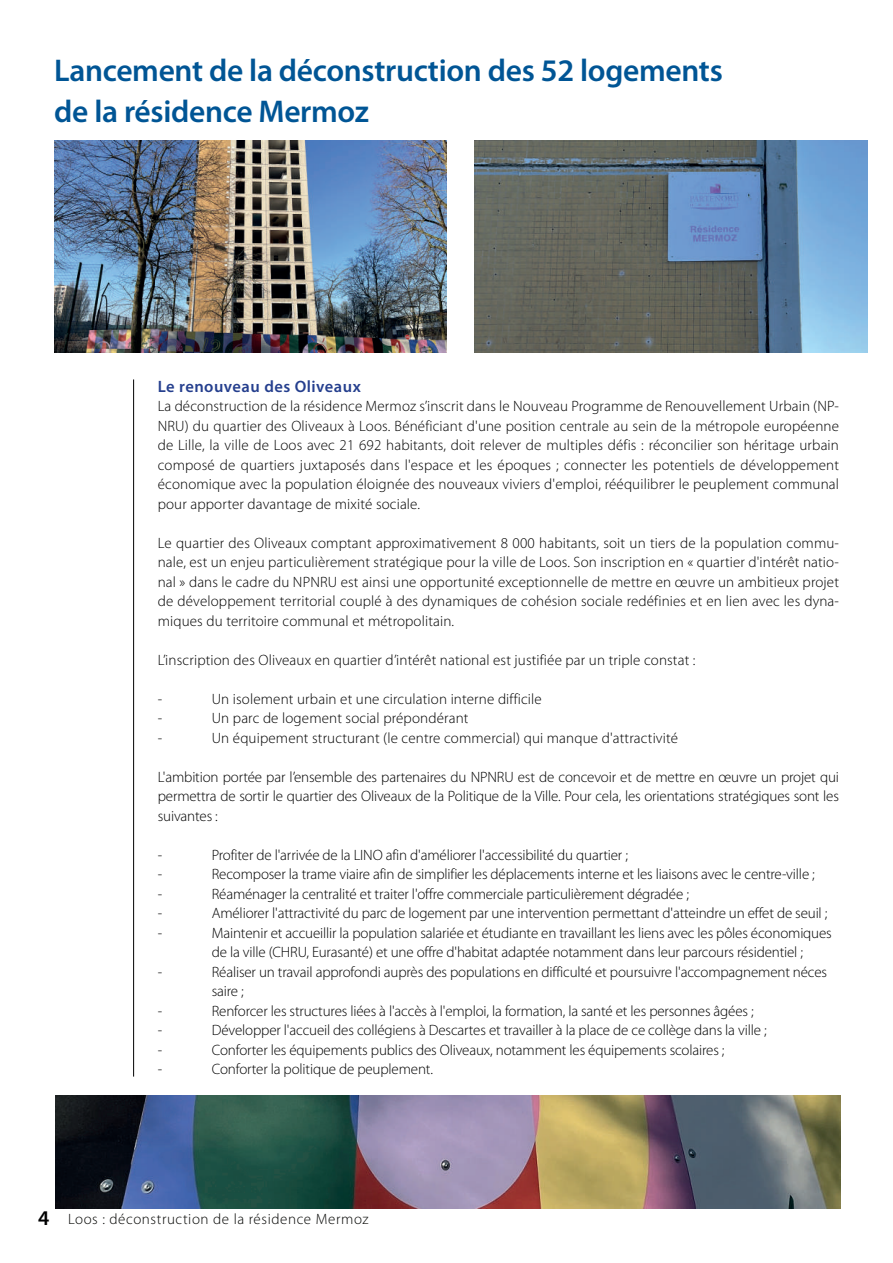
<style>
.page{position:relative;width:893px;height:1263px;background:#fff}
.page>*{position:absolute;margin:0;border:0;box-sizing:border-box;transform-origin:0 0}
.t1{font:600 31.5px/40.5px "Myriad Pro";letter-spacing:-.01em;color:#005595}
.t2{font:600 16.5px "Myriad Pro";letter-spacing:.03em;color:#253f8e}
.t3{font:300 15px/19.5px "Myriad Pro";letter-spacing:-.01em;color:#000001;text-align:justify}
.t4{font:300 15px "Myriad Pro";letter-spacing:.01em;color:#000001}
.t5{font:300 15px "Myriad Pro";letter-spacing:.04em;color:#040503}
.s1{font-weight:600;font-size:21px;color:#000001}
</style>
<div class="page">
<img style="left:54px;top:140px;width:393px;height:213px">
<img style="left:475px;top:140px;width:392px;height:213px">
<hr style="left:133px;top:379px;width:1px;height:697px;background:#000001">
<img style="left:55px;top:1095px;width:785px;height:113px">
<h1 class="t1" style="left:54px;top:49px;width:670px">Lancement de la déconstruction des 52 logements de la résidence Mermoz</h1>
<p class="t2" style="left:158px;top:376px;width:205px">Le renouveau des Oliveaux</p>
<p class="t3" style="left:158px;top:396px;width:683px">La déconstruction de la résidence Mermoz s’inscrit dans le Nouveau Programme de Renouvellement Urbain (NP-NRU) du quartier des Oliveaux à Loos. Bénéficiant d'une position centrale au sein de la métropole européenne de Lille, la ville de Loos avec 21 692 habitants, doit relever de multiples défis : réconcilier son héritage urbain composé de quartiers juxtaposés dans l'espace et les époques ; connecter les potentiels de développement économique avec la population éloignée des nouveaux viviers d'emploi, rééquilibrer le peuplement communal pour apporter davantage de mixité sociale.</p>
<p class="t3" style="left:158px;top:533px;width:683px">Le quartier des Oliveaux comptant approximativement 8 000 habitants, soit un tiers de la population commu&shy;nale, est un enjeu particulièrement stratégique pour la ville de Loos. Son inscription en « quartier d'intérêt natio&shy;nal » dans le cadre du NPNRU est ainsi une opportunité exceptionnelle de mettre en œuvre un ambitieux projet de développement territorial couplé à des dynamiques de cohésion sociale redéfinies et en lien avec les dyna&shy;miques du territoire communal et métropolitain.</p>
<p class="t4" style="left:158px;top:651px;width:539px">L’inscription des Oliveaux en quartier d’intérêt national est justifiée par un triple constat :</p>
<p class="t3" style="left:158px;top:689px;width:6px">-</p>
<p class="t4" style="left:212px;top:690px;width:331px">Un isolement urbain et une circulation interne difficile</p>
<p class="t3" style="left:158px;top:708px;width:6px">-</p>
<p class="t4" style="left:212px;top:709px;width:258px">Un parc de logement social prépondérant</p>
<p class="t3" style="left:158px;top:728px;width:6px">-</p>
<p class="t4" style="left:212px;top:729px;width:468px">Un équipement structurant (le centre commercial) qui manque d'attractivité</p>
<p class="t3" style="left:158px;top:767px;width:683px">L'ambition portée par l’ensemble des partenaires du NPNRU est de concevoir et de mettre en œuvre un projet qui permettra de sortir le quartier des Oliveaux de la Politique de la Ville. Pour cela, les orientations stratégiques sont les suivantes :</p>
<p class="t3" style="left:158px;top:845px;width:6px">-</p>
<p class="t3" style="left:212px;top:845px;width:418px">Profiter de l'arrivée de la LINO afin d'améliorer l'accessibilité du quartier ;</p>
<p class="t3" style="left:158px;top:864px;width:6px">-</p>
<p class="t3" style="left:212px;top:864px;width:605px">Recomposer la trame viaire afin de simplifier les déplacements interne et les liaisons avec le centre-ville ;</p>
<p class="t3" style="left:158px;top:884px;width:6px">-</p>
<p class="t3" style="left:212px;top:884px;width:479px">Réaménager la centralité et traiter l'offre commerciale particulièrement dégradée ;</p>
<p class="t3" style="left:158px;top:903px;width:6px">-</p>
<p class="t3" style="left:212px;top:903px;width:617px">Améliorer l'attractivité du parc de logement par une intervention permettant d'atteindre un effet de seuil ;</p>
<p class="t3" style="left:158px;top:923px;width:6px">-</p>
<p class="t3" style="left:212px;top:923px;width:622px">Maintenir et accueillir la population salariée et étudiante en travaillant les liens avec les pôles économiques de la ville (CHRU, Eurasanté) et une offre d'habitat adaptée notamment dans leur parcours résidentiel ;</p>
<p class="t3" style="left:158px;top:962px;width:6px">-</p>
<p class="t3" style="left:212px;top:962px;width:617px">Réaliser un travail approfondi auprès des populations en difficulté et poursuivre l'accompagnement néces saire ;</p>
<p class="t3" style="left:158px;top:1001px;width:6px">-</p>
<p class="t3" style="left:212px;top:1001px;width:543px">Renforcer les structures liées à l'accès à l'emploi, la formation, la santé et les personnes âgées ;</p>
<p class="t3" style="left:158px;top:1020px;width:6px">-</p>
<p class="t3" style="left:212px;top:1020px;width:556px">Développer l'accueil des collégiens à Descartes et travailler à la place de ce collège dans la ville ;</p>
<p class="t3" style="left:158px;top:1040px;width:6px">-</p>
<p class="t3" style="left:212px;top:1040px;width:514px">Conforter les équipements publics des Oliveaux, notamment les équipements scolaires ;</p>
<p class="t3" style="left:158px;top:1059px;width:6px">-</p>
<p class="t3" style="left:212px;top:1059px;width:223px">Conforter la politique de peuplement.</p>
<p class="t5" style="left:38px;top:1210px;width:332px"><span class="s1">4</span> Loos : déconstruction de la résidence Mermoz</p>
</div>
